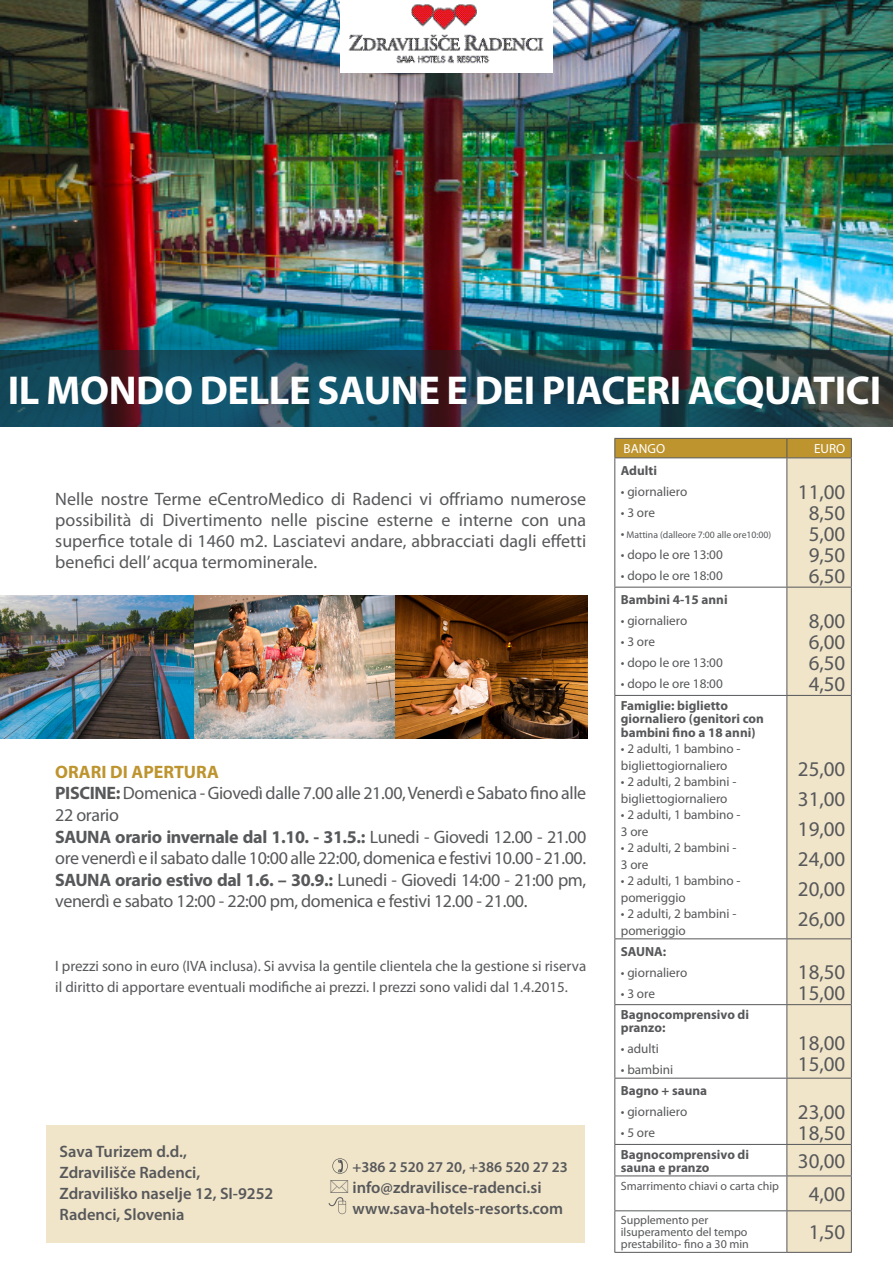
<style>
.page{position:relative;width:893px;height:1263px;background:#fff}
.page>*{position:absolute;margin:0;border:0;box-sizing:border-box;transform-origin:0 0}
.t1{font:700 40.5px "Myriad Pro";letter-spacing:-.01em;color:#fff}
.t2{font:21px/21px "Myriad Pro";color:#57585a}
.t3{font:18px/21.6px "Myriad Pro";letter-spacing:-.02em;color:#57585a;text-align:justify}
.t4{font:600 16.5px/21px "Myriad Pro";color:#57585a}
.t5{font:15px/21px "Myriad Pro";color:#57585a}
.t6{font:600 15px "Myriad Pro";color:#57585a}
.t7{font:13.2px/16.5px "Myriad Pro";color:#57585a}
.t8{font:700 13.2px/13.5px "Myriad Pro";color:#57585a}
.t9{font:13.2px "Myriad Pro";color:#fff}
.t10{font:12px/12px "Myriad Pro";color:#57585a}
.t11{font:9.75px "Myriad Pro";color:#57585a}
.s1{font-size:13.2px}
.s2{font-weight:700;color:#bd942e}
.s3{font-weight:700}
</style>
<div class="page">
<img style="left:0;top:0;width:893px;height:351px">
<img style="left:340px;top:0;width:213px;height:73px">
<svg style="left:0;top:351px;width:893px;height:76px;background:#204653"></svg>
<svg style="left:787px;top:458px;width:64px;height:794px;background:#ebdfc5"></svg>
<svg style="left:614px;top:438px;width:238px;height:19px;background:#b79031"></svg>
<hr style="left:614px;top:457px;width:173px;height:1px;background:#57585a">
<hr style="left:614px;top:458px;width:1px;height:129px;background:#57585a">
<hr style="left:787px;top:457px;width:65px;height:1px;background:#57585a">
<hr style="left:786px;top:458px;width:1px;height:129px;background:#57585a">
<hr style="left:851px;top:458px;width:1px;height:129px;background:#57585a">
<hr style="left:614px;top:587px;width:173px;height:1px;background:#57585a">
<hr style="left:614px;top:587px;width:1px;height:108px;background:#57585a">
<hr style="left:787px;top:587px;width:65px;height:1px;background:#57585a">
<hr style="left:786px;top:587px;width:1px;height:108px;background:#57585a">
<hr style="left:851px;top:587px;width:1px;height:108px;background:#57585a">
<hr style="left:614px;top:695px;width:173px;height:1px;background:#57585a">
<hr style="left:614px;top:696px;width:1px;height:242px;background:#57585a">
<hr style="left:787px;top:695px;width:65px;height:1px;background:#57585a">
<hr style="left:786px;top:696px;width:1px;height:242px;background:#57585a">
<hr style="left:851px;top:696px;width:1px;height:242px;background:#57585a">
<hr style="left:614px;top:938px;width:173px;height:1px;background:#57585a">
<hr style="left:614px;top:939px;width:1px;height:65px;background:#57585a">
<hr style="left:787px;top:938px;width:65px;height:1px;background:#57585a">
<hr style="left:786px;top:939px;width:1px;height:65px;background:#57585a">
<hr style="left:851px;top:939px;width:1px;height:65px;background:#57585a">
<hr style="left:614px;top:1004px;width:173px;height:1px;background:#57585a">
<hr style="left:614px;top:1005px;width:1px;height:73px;background:#57585a">
<hr style="left:787px;top:1004px;width:65px;height:1px;background:#57585a">
<hr style="left:786px;top:1005px;width:1px;height:73px;background:#57585a">
<hr style="left:851px;top:1005px;width:1px;height:73px;background:#57585a">
<hr style="left:614px;top:1078px;width:173px;height:1px;background:#57585a">
<hr style="left:614px;top:1078px;width:1px;height:66px;background:#57585a">
<hr style="left:787px;top:1078px;width:65px;height:1px;background:#57585a">
<hr style="left:786px;top:1078px;width:1px;height:66px;background:#57585a">
<hr style="left:851px;top:1078px;width:1px;height:66px;background:#57585a">
<hr style="left:614px;top:1144px;width:173px;height:1px;background:#57585a">
<hr style="left:614px;top:1145px;width:1px;height:30px;background:#57585a">
<hr style="left:787px;top:1144px;width:65px;height:1px;background:#57585a">
<hr style="left:786px;top:1145px;width:1px;height:30px;background:#57585a">
<hr style="left:851px;top:1145px;width:1px;height:30px;background:#57585a">
<hr style="left:614px;top:1175px;width:173px;height:1px;background:#57585a">
<hr style="left:614px;top:1176px;width:1px;height:34px;background:#57585a">
<hr style="left:787px;top:1175px;width:65px;height:1px;background:#57585a">
<hr style="left:786px;top:1176px;width:1px;height:34px;background:#57585a">
<hr style="left:851px;top:1176px;width:1px;height:34px;background:#57585a">
<hr style="left:614px;top:1210px;width:173px;height:1px;background:#57585a">
<hr style="left:614px;top:1211px;width:1px;height:41px;background:#57585a">
<hr style="left:787px;top:1210px;width:65px;height:1px;background:#57585a">
<hr style="left:786px;top:1211px;width:1px;height:41px;background:#57585a">
<hr style="left:851px;top:1211px;width:1px;height:41px;background:#57585a">
<hr style="left:614px;top:1252px;width:173px;height:1px;background:#57585a">
<hr style="left:787px;top:1252px;width:65px;height:1px;background:#57585a">
<div style="left:46px;top:1125px;width:539px;height:117px;background:#f0e4c9"></div>
<svg style="left:332px;top:1158px;width:16px;height:16px"></svg>
<img style="left:0;top:595px;width:587px;height:144px">
<svg style="left:329px;top:1197px;width:18px;height:17px"></svg>
<h1 class="t1" style="left:8px;top:364px;width:875px">IL MONDO DELLE SAUNE E DEI PIACERI ACQUATICI</h1>
<p class="t9" style="left:624px;top:440px;width:43px">BANGO</p>
<p class="t9" style="left:814px;top:440px;width:33px">EURO</p>
<p class="t8" style="left:621px;top:463px;width:38px">Adulti</p>
<p class="t7" style="left:621px;top:483px;width:68px">• giornaliero</p>
<p class="t7" style="left:621px;top:504px;width:36px">• 3 ore</p>
<p class="t11" style="left:621px;top:529px;width:152px"><span class="s1">•</span> Mattina (dalleore 7:00 alle ore10:00)</p>
<p class="t7" style="left:621px;top:546px;width:103px">• dopo le ore 13:00</p>
<p class="t7" style="left:621px;top:567px;width:103px">• dopo le ore 18:00</p>
<p class="t2" style="left:798px;top:481px;width:49px;text-align:center">11,00<br>8,50<br>5,00<br>9,50<br>6,50</p>
<p class="t3" style="left:55px;top:488px;width:533px;line-height:21px">Nelle nostre Terme eCentroMedico di Radenci vi offriamo numerose possibilità di Divertimento nelle piscine esterne e interne con una superfice totale di 1460 m2. Lasciatevi andare, abbracciati dagli effetti benefici dell’ acqua termominerale.</p>
<p class="t3" style="left:55px;top:761px;width:533px;text-align:left"><span class="s2">ORARI DI APERTURA<br></span><span class="s3">PISCINE:</span> Domenica - Giovedì dalle 7.00 alle 21.00, Venerdì e Sabato fino alle 22 orario<br><span class="s3">SAUNA orario invernale dal 1.10. - 31.5.:</span> Lunedi - Giovedi 12.00 - 21.00 ore venerdì e il sabato dalle 10:00 alle 22:00, domenica e festivi 10.00 - 21.00.<br><span class="s3">SAUNA orario estivo dal 1.6. – 30.9.:</span> Lunedi - Giovedi 14:00 - 21:00 pm, venerdì e sabato 12:00 - 22:00 pm, domenica e festivi 12.00 - 21.00.</p>
<p class="t5" style="left:55px;top:955px;width:532px">I prezzi sono in euro (IVA inclusa). Si avvisa la gentile clientela che la gestione si riserva il diritto di apportare eventuali modifiche ai prezzi. I prezzi sono validi dal 1.4.2015.</p>
<p class="t4" style="left:60px;top:1141px;width:215px">Sava Turizem d.d.,<br>Zdravilišče Radenci,<br>Zdraviliško naselje 12, SI-9252<br>Radenci, Slovenia</p>
<p class="t6" style="left:353px;top:1157px;width:217px">+386 2 520 27 20, +386 520 27 23</p>
<p class="t4" style="left:353px;top:1176px;width:212px">info@zdravilisce-radenci.si www.sava-hotels-resorts.com</p>
<p class="t8" style="left:621px;top:593px;width:108px">Bambini 4-15 anni</p>
<p class="t7" style="left:621px;top:612px;width:68px">• giornaliero</p>
<p class="t7" style="left:621px;top:633px;width:36px">• 3 ore</p>
<p class="t7" style="left:621px;top:654px;width:103px">• dopo le ore 13:00</p>
<p class="t7" style="left:621px;top:675px;width:103px">• dopo le ore 18:00</p>
<p class="t8" style="left:621px;top:698px;width:145px">Famiglie: biglietto giornaliero (genitori con bambini fino a 18 anni)</p>
<p class="t7" style="left:621px;top:740px;width:121px">• 2 adulti, 1 bambino - bigliettogiornaliero</p>
<p class="t7" style="left:621px;top:773px;width:117px">• 2 adulti, 2 bambini - bigliettogiornaliero</p>
<p class="t7" style="left:621px;top:806px;width:121px">• 2 adulti, 1 bambino -<br>3 ore</p>
<p class="t7" style="left:621px;top:839px;width:117px">• 2 adulti, 2 bambini -<br>3 ore</p>
<p class="t7" style="left:621px;top:872px;width:121px">• 2 adulti, 1 bambino - pomeriggio</p>
<p class="t7" style="left:621px;top:905px;width:117px">• 2 adulti, 2 bambini - pomeriggio</p>
<p class="t8" style="left:621px;top:944px;width:47px">SAUNA:</p>
<p class="t7" style="left:621px;top:964px;width:68px">• giornaliero</p>
<p class="t7" style="left:621px;top:985px;width:36px">• 3 ore</p>
<p class="t8" style="left:621px;top:1007px;width:130px;line-height:13px">Bagnocomprensivo di pranzo:</p>
<p class="t7" style="left:621px;top:1040px;width:40px">• adulti</p>
<p class="t7" style="left:621px;top:1061px;width:54px">• bambini</p>
<p class="t8" style="left:621px;top:1083px;width:88px">Bagno + sauna</p>
<p class="t7" style="left:621px;top:1103px;width:68px">• giornaliero</p>
<p class="t7" style="left:621px;top:1124px;width:36px">• 5 ore</p>
<p class="t2" style="left:809px;top:610px;width:38px;text-align:justify">8,00<br>6,00<br>6,50<br>4,50</p>
<p class="t2" style="left:798px;top:753px;width:49px;line-height:30px;text-align:justify">25,00<br>31,00<br>19,00<br>24,00<br>20,00<br>26,00</p>
<p class="t2" style="left:798px;top:961px;width:49px">18,50<br>15,00</p>
<p class="t2" style="left:798px;top:1032px;width:49px">18,00<br>15,00</p>
<p class="t2" style="left:798px;top:1101px;width:49px">23,00<br>18,50</p>
<p class="t8" style="left:621px;top:1147px;width:130px;line-height:13px">Bagnocomprensivo di sauna e pranzo</p>
<p class="t2" style="left:798px;top:1150px;width:49px">30,00</p>
<p class="t10" style="left:621px;top:1180px;width:160px">Smarrimento chiavi o carta chip</p>
<p class="t2" style="left:809px;top:1183px;width:38px">4,00</p>
<p class="t10" style="left:621px;top:1214px;width:130px">Supplemento per ilsuperamento del tempo prestabilito- fino a 30 min</p>
<p class="t2" style="left:809px;top:1221px;width:38px">1,50</p>
</div>
